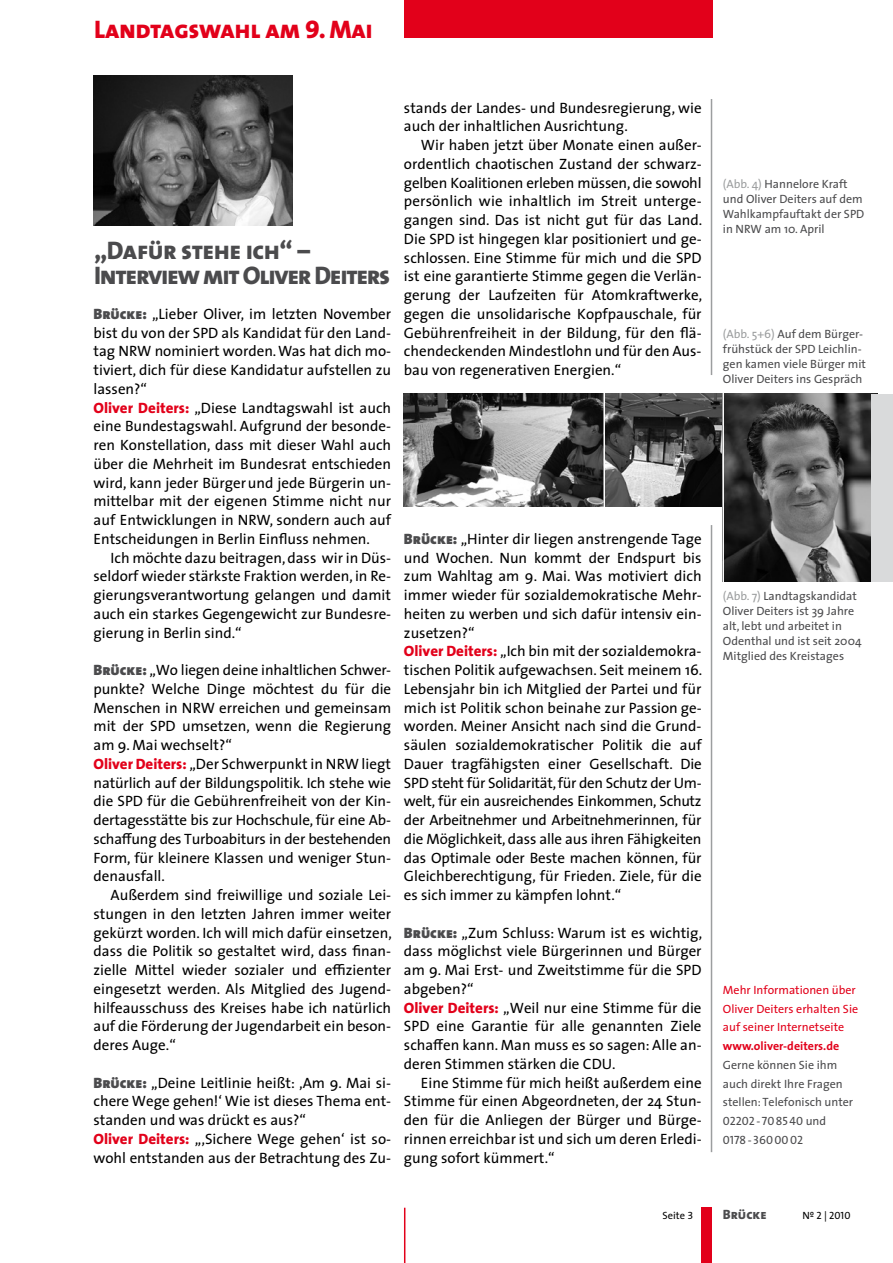
<style>
.page{position:relative;width:893px;height:1263px;background:#fff}
.page>*{position:absolute;margin:0;border:0;box-sizing:border-box;transform-origin:0 0}
.t1{font:25.5px/25.5px "The Sans Extra Bold Caps";letter-spacing:-.05em;color:#4b4b4d}
.t2{font:25.5px "The Sans Extra Bold Caps";letter-spacing:-.02em;color:#e2001a}
.t3{font:15px/18.8px "The Sans";color:#000}
.t4{font:13.5px "The Sans Extra Bold Caps";color:#4b4b4d}
.t5{font:12px/15px "The Sans";color:#4b4b4d}
.t6{font:12px/18.8px "The Sans";color:#e2001a}
.t7{font:12px/18.8px "The Sans Regular Caps";color:#4b4b4d}
.t8{font:700 12px "The Sans";color:#e2001a}
.t9{font:10.5px "The Sans Regular Caps";color:#000}
.t10{font:10.5px "The Sans";color:#000}
.s1{font-family:"The Sans Black Caps";color:#4b4b4d}
.s2{font-weight:800;color:#e2001a}
.s3{color:#9c9e9f}
.s4{font-family:"The Sans"}
.s5{font-family:"The Sans Regular Expert"}
</style>
<div class="page">
<hr style="left:404px;top:1208px;width:1px;height:55px;background:#e2001a">
<div style="left:702px;top:1208px;width:10px;height:55px;background:#e2001a"></div>
<div style="left:404px;top:0;width:308px;height:38px;background:#e2001a"></div>
<img style="left:94px;top:75px;width:199px;height:150px">
<img style="left:404px;top:394px;width:318px;height:112px">
<img style="left:724px;top:394px;width:148px;height:187px">
<div style="left:872px;top:394px;width:21px;height:187px;background:#d9dadb"></div>
<hr style="left:711px;top:525px;width:1px;height:627px;background:#9c9e9f">
<hr style="left:711px;top:99px;width:1px;height:276px;background:#9c9e9f">
<hr style="left:603px;top:391px;width:2px;height:120px;background:#fff">
<h1 class="t2" style="left:94px;top:8px;width:280px">Landtagswahl am 9. Mai</h1>
<h1 class="t1" style="left:94px;top:237px;width:298px">„Dafür stehe ich“ –<br>Interview mit Oliver Deiters</h1>
<p class="t3" style="left:94px;top:304px;width:299px"><span class="s1">Brücke:</span> „Lieber Oliver, im letzten November bist du von der SPD als Kandidat für den Land&shy;tag NRW nominiert worden. Was hat dich mo&shy;tiviert, dich für diese Kandidatur aufstellen zu lassen?“<br><span class="s2">Oliver Deiters:</span> „Diese Landtagswahl ist auch eine Bundestagswahl. Aufgrund der besonde&shy;ren Konstellation, dass mit dieser Wahl auch über die Mehrheit im Bundesrat entschieden wird, kann jeder Bürgerund jede Bürgerin un&shy;mittelbar mit der eigenen Stimme nicht nur auf Entwicklungen in NRW, sondern auch auf Entscheidungen in Berlin Einfluss nehmen.</p>
<p class="t3" style="left:94px;top:548px;width:299px;text-align:justify;text-indent:17px">Ich möchte dazu beitragen, dass wir in Düs&shy;seldorf wieder stärkste Fraktion werden, in Re&shy;gierungsverantwortung gelangen und damit auch ein starkes Gegengewicht zur Bundesre&shy;gierung in Berlin sind.“</p>
<p class="t3" style="left:94px;top:660px;width:299px"><span class="s1">Brücke:</span> „Wo liegen deine inhaltlichen Schwer&shy;punkte? Welche Dinge möchtest du für die Menschen in NRW erreichen und gemeinsam mit der SPD umsetzen, wenn die Regierung am 9. Mai wechselt?“<br><span class="s2">Oliver Deiters:</span> „Der Schwerpunkt in NRW liegt natürlich auf der Bildungspolitik. Ich stehe wie die SPD für die Gebührenfreiheit von der Kin&shy;dertagesstätte bis zur Hochschule, für eine Ab&shy;schaffung des Turboabiturs in der bestehenden Form, für kleinere Klassen und weniger Stun&shy;denausfall.</p>
<p class="t3" style="left:94px;top:885px;width:300px;text-align:justify;text-indent:17px">Außerdem sind freiwillige und soziale Lei&shy;stungen in den letzten Jahren immer weiter gekürzt worden. Ich will mich dafür einsetzen, dass die Politik so gestaltet wird, dass finan&shy;zielle Mittel wieder sozialer und effizienter eingesetzt werden. Als Mitglied des Jugend&shy;hilfeausschuss des Kreises habe ich natürlich auf die Förderung der Jugendarbeit ein beson&shy;deres Auge.“</p>
<p class="t3" style="left:94px;top:1073px;width:299px"><span class="s1">Brücke:</span> „Deine Leitlinie heißt: ‚Am 9. Mai si&shy;chere Wege gehen!‘ Wie ist dieses Thema ent&shy;standen und was drückt es aus?“<br><span class="s2">Oliver Deiters:</span> „‚Sichere Wege gehen‘ ist so&shy;wohl entstanden aus der Betrachtung des Zu-</p>
<p class="t3" style="left:404px;top:98px;width:299px">stands der Landes- und Bundesregierung, wie auch der inhaltlichen Ausrichtung.</p>
<p class="t3" style="left:404px;top:135px;width:300px;text-indent:17px">Wir haben jetzt über Monate einen außer&shy;ordentlich chaotischen Zustand der schwarz&shy;gelben Koalitionen erleben müssen, die sowohl persönlich wie inhaltlich im Streit unterge&shy;gangen sind. Das ist nicht gut für das Land.<br>Die SPD ist hingegen klar positioniert und ge&shy;schlossen. Eine Stimme für mich und die SPD ist eine garantierte Stimme gegen die Verlän&shy;gerung der Laufzeiten für Atomkraftwerke, gegen die unsolidarische Kopfpauschale, für Gebührenfreiheit in der Bildung, für den flä&shy;chendeckenden Mindestlohn und für den Aus&shy;bau von regenerativen Energien.“</p>
<p class="t3" style="left:404px;top:529px;width:300px"><span class="s1">Brücke:</span> „Hinter dir liegen anstrengende Tage und Wochen. Nun kommt der Endspurt bis zum Wahltag am 9. Mai. Was motiviert dich immer wieder für sozialdemokratische Mehr&shy;heiten zu werben und sich dafür intensiv ein&shy;zusetzen?“<br><span class="s2">Oliver Deiters:</span> „Ich bin mit der sozialdemokra&shy;tischen Politik aufgewachsen. Seit meinem 16.<br>Lebensjahr bin ich Mitglied der Partei und für mich ist Politik schon beinahe zur Passion ge&shy;worden. Meiner Ansicht nach sind die Grund&shy;säulen sozialdemokratischer Politik die auf Dauer tragfähigsten einer Gesellschaft. Die SPD steht für Solidarität, für den Schutz der Um&shy;welt, für ein ausreichendes Einkommen, Schutz der Arbeitnehmer und Arbeitnehmerinnen, für die Möglichkeit, dass alle aus ihren Fähigkeiten das Optimale oder Beste machen können, für Gleichberechtigung, für Frieden. Ziele, für die es sich immer zu kämpfen lohnt.“</p>
<p class="t3" style="left:404px;top:923px;width:300px"><span class="s1">Brücke:</span> „Zum Schluss: Warum ist es wichtig, dass möglichst viele Bürgerinnen und Bürger am 9. Mai Erst- und Zweitstimme für die SPD abgeben?“<br><span class="s2">Oliver Deiters:</span> „Weil nur eine Stimme für die SPD eine Garantie für alle genannten Ziele schaffen kann. Man muss es so sagen: Alle an&shy;deren Stimmen stärken die CDU.</p>
<p class="t3" style="left:404px;top:1073px;width:299px;text-align:justify;text-indent:17px">Eine Stimme für mich heißt außerdem eine Stimme für einen Abgeordneten, der 24 Stun&shy;den für die Anliegen der Bürger und Bürge&shy;rinnen erreichbar ist und sich um deren Erledi&shy;gung sofort kümmert.“</p>
<p class="t5" style="left:723px;top:176px;width:143px"><span class="s3">(Abb. 4)</span> Hannelore Kraft und Oliver Deiters auf dem<br>Wahlkampfauftakt der SPD in NRW am 10. April</p>
<p class="t5" style="left:723px;top:326px;width:145px"><span class="s3">(Abb. 5+6)</span> Auf dem Bürger&shy;frühstück der SPD Leichlin&shy;gen kamen viele Bürger mit<br>Oliver Deiters ins Gespräch</p>
<p class="t5" style="left:723px;top:588px;width:140px"><span class="s3">(Abb. 7)</span> Landtagskandidat<br>Oliver Deiters ist 39 Jahre alt, lebt und arbeitet in<br>Odenthal und ist seit 2004<br>Mitglied des Kreistages</p>
<p class="t6" style="left:723px;top:980px;width:137px">Mehr Informationen über<br>Oliver Deiters erhalten Sie auf seiner Internetseite</p>
<p class="t8" style="left:723px;top:1036px;width:118px">www.oliver-deiters.de</p>
<p class="t5" style="left:723px;top:1055px;width:132px;line-height:18.8px">Gerne können Sie ihm auch direkt Ihre Fragen stellen: Telefonisch unter</p>
<p class="t7" style="left:723px;top:1112px;width:105px">02202- 708540 <span class="s4">und<br></span>0178-3600002</p>
<p class="t10" style="left:662px;top:1206px;width:32px">Seite <span class="s5">3</span></p>
<p class="t4" style="left:723px;top:1203px;width:45px">Brücke</p>
<p class="t9" style="left:802px;top:1209px;width:50px">Nº 2 | 2010</p>
</div>
